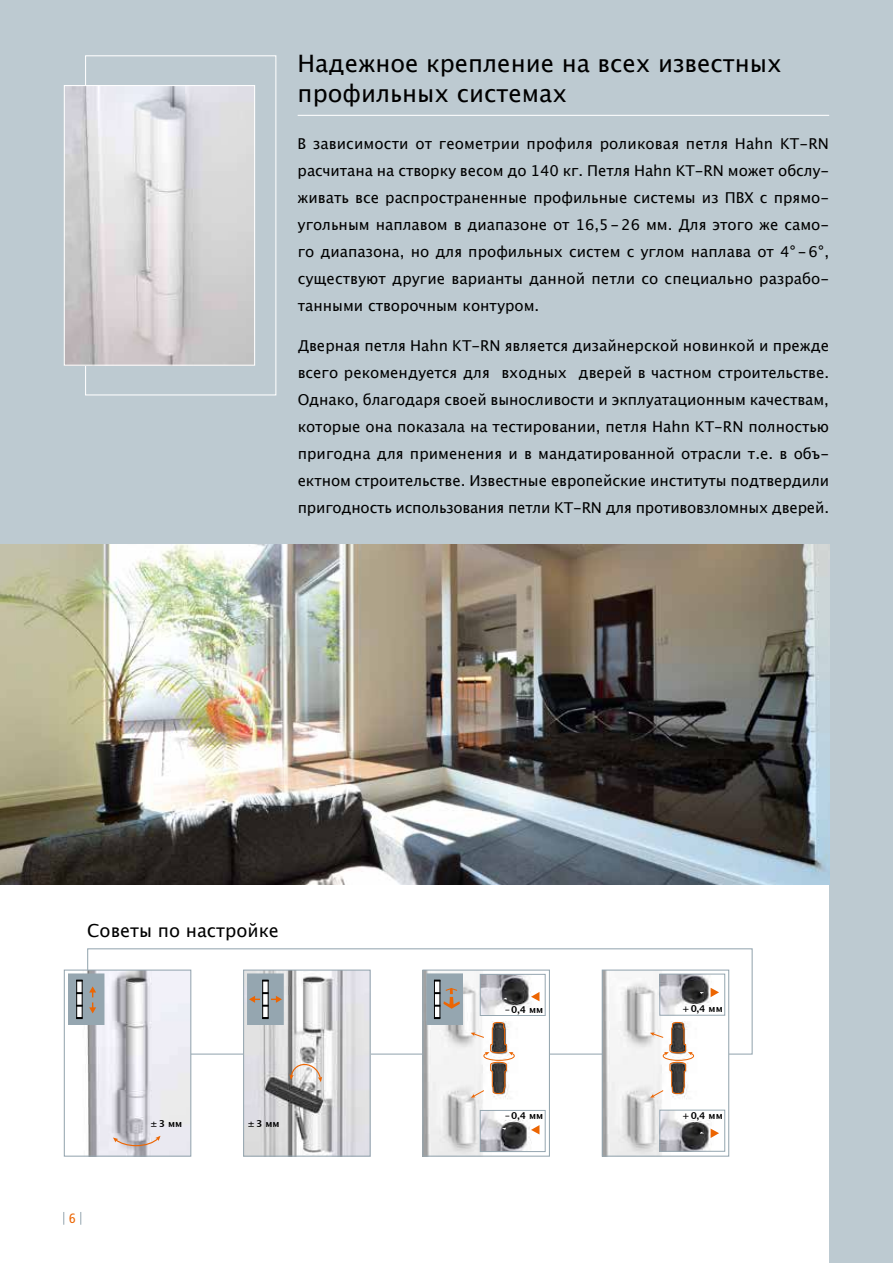
<style>
.page{position:relative;width:893px;height:1263px;background:#fff}
.page>*{position:absolute;margin:0;border:0;box-sizing:border-box;transform-origin:0 0}
.t1{font:24px/30px "Lucida Grande";color:#000}
.t2{font:18px "Lucida Grande";color:#000}
.t3{font:15px/27px "Lucida Grande";letter-spacing:-.005em;color:#000;text-align:justify}
.t4{font:condensed 13.5px "Frutiger";color:#ec6502}
.t5{font:700 9.45px "Lucida Grande";color:#000}
</style>
<div class="page">
<div style="left:829px;top:510px;width:64px;height:753px;background:#bdcad1"></div>
<svg style="left:63px;top:1212px;width:1px;height:13px"></svg>
<svg style="left:80px;top:1212px;width:1px;height:13px"></svg>
<div style="left:0;top:0;width:893px;height:884px;background:#bdcad1"></div>
<div style="left:85px;top:55px;width:191px;height:340px;border:1px solid #fff"></div>
<img style="left:66px;top:87px;width:187px;height:277px">
<div style="left:64px;top:85px;width:191px;height:281px;border:1px solid #fff"></div>
<img style="left:0;top:544px;width:829px;height:340px">
<div style="left:87px;top:948px;width:666px;height:106px;border:1px solid #95a6b0"></div>
<img style="left:245px;top:971px;width:124px;height:184px">
<svg style="left:289px;top:1061px;width:33px;height:21px"></svg>
<div style="left:243px;top:969px;width:128px;height:188px;border:1px solid #95a6b0"></div>
<div style="left:423px;top:970px;width:126px;height:186px;background:#fff"></div>
<img style="left:424px;top:971px;width:105px;height:184px">
<svg style="left:471px;top:1021px;width:44px;height:77px"></svg>
<div style="left:422px;top:969px;width:128px;height:188px;border:1px solid #95a6b0"></div>
<div style="left:602px;top:970px;width:127px;height:186px;background:#fff"></div>
<img style="left:604px;top:971px;width:104px;height:184px">
<svg style="left:650px;top:1021px;width:45px;height:77px"></svg>
<div style="left:602px;top:969px;width:127px;height:188px;border:1px solid #95a6b0"></div>
<img style="left:74px;top:971px;width:115px;height:184px">
<svg style="left:113px;top:1136px;width:48px;height:11px"></svg>
<div style="left:64px;top:969px;width:127px;height:188px;border:1px solid #95a6b0"></div>
<img style="left:482px;top:976px;width:49px;height:38px">
<svg style="left:531px;top:992px;width:8px;height:9px"></svg>
<div style="left:480px;top:974px;width:65px;height:42px;border:1px solid #95a6b0"></div>
<img style="left:482px;top:1112px;width:50px;height:38px">
<svg style="left:531px;top:1125px;width:8px;height:9px"></svg>
<div style="left:480px;top:1110px;width:65px;height:42px;border:1px solid #95a6b0"></div>
<img style="left:662px;top:1112px;width:50px;height:37px">
<svg style="left:711px;top:1128px;width:8px;height:10px"></svg>
<div style="left:660px;top:1110px;width:65px;height:41px;border:1px solid #95a6b0"></div>
<img style="left:662px;top:976px;width:50px;height:37px">
<svg style="left:711px;top:988px;width:8px;height:9px"></svg>
<div style="left:660px;top:974px;width:65px;height:41px;border:1px solid #95a6b0"></div>
<div style="left:427px;top:974px;width:35px;height:50px;background:#95a6b0"></div>
<div style="left:427px;top:974px;width:36px;height:51px;border:2px solid #95a6b0"></div>
<svg style="left:434px;top:980px;width:26px;height:39px"></svg>
<div style="left:69px;top:974px;width:35px;height:50px;background:#95a6b0"></div>
<div style="left:68px;top:974px;width:36px;height:51px;border:2px solid #95a6b0"></div>
<svg style="left:77px;top:980px;width:5px;height:39px"></svg>
<svg style="left:89px;top:986px;width:7px;height:27px"></svg>
<div style="left:248px;top:974px;width:35px;height:50px;background:#95a6b0"></div>
<div style="left:247px;top:974px;width:36px;height:51px;border:2px solid #95a6b0"></div>
<svg style="left:249px;top:980px;width:33px;height:39px"></svg>
<hr style="left:298px;top:115px;width:531px;height:1px;background:#fff">
<h1 class="t1" style="left:298px;top:49px;width:486px">Надежное крепление на всех известных профильных системах</h1>
<p class="t3" style="left:298px;top:130px;width:533px">В зависимости от геометрии профиля роликовая петля Hahn KT-RN расчитана на створку весом до 140 кг. Петля Hahn KT-RN может обслу&shy;живать все распространенные профильные системы из ПВХ с прямо&shy;угольным наплавом в диапазоне от 16,5 - 26 мм. Для этого же само&shy;го диапазона, но для профильных систем с углом наплава от 4° - 6°, существуют другие варианты данной петли со специально разрабо&shy;танными створочным контуром.</p>
<p class="t3" style="left:298px;top:332px;width:533px">Дверная петля Hahn KT-RN является дизайнерской новинкой и прежде всего рекомендуется для входных дверей в частном строительстве.<br>Однако, благодаря своей выносливости и экплуатационным качествам, которые она показала на тестировании, петля Hahn KT-RN полностью пригодна для применения и в мандатированной отрасли т.е. в объ&shy;ектном строительстве. Известные европейские институты подтвердили пригодность использования петли KT-RN для противовзломных дверей.</p>
<p class="t2" style="left:87px;top:920px;width:193px">Советы по настройке</p>
<p class="t4" style="left:69px;top:1210px;width:8px">6</p>
<p class="t5" style="left:150px;top:1115px;width:34px">±3 мм</p>
<p class="t5" style="left:247px;top:1115px;width:34px">±3 мм</p>
<p class="t5" style="left:505px;top:1002px;width:40px">–0,4 мм</p>
<p class="t5" style="left:682px;top:1001px;width:42px">+0,4 мм</p>
<p class="t5" style="left:505px;top:1108px;width:40px">–0,4 мм</p>
<p class="t5" style="left:682px;top:1108px;width:42px">+0,4 мм</p>
</div>
